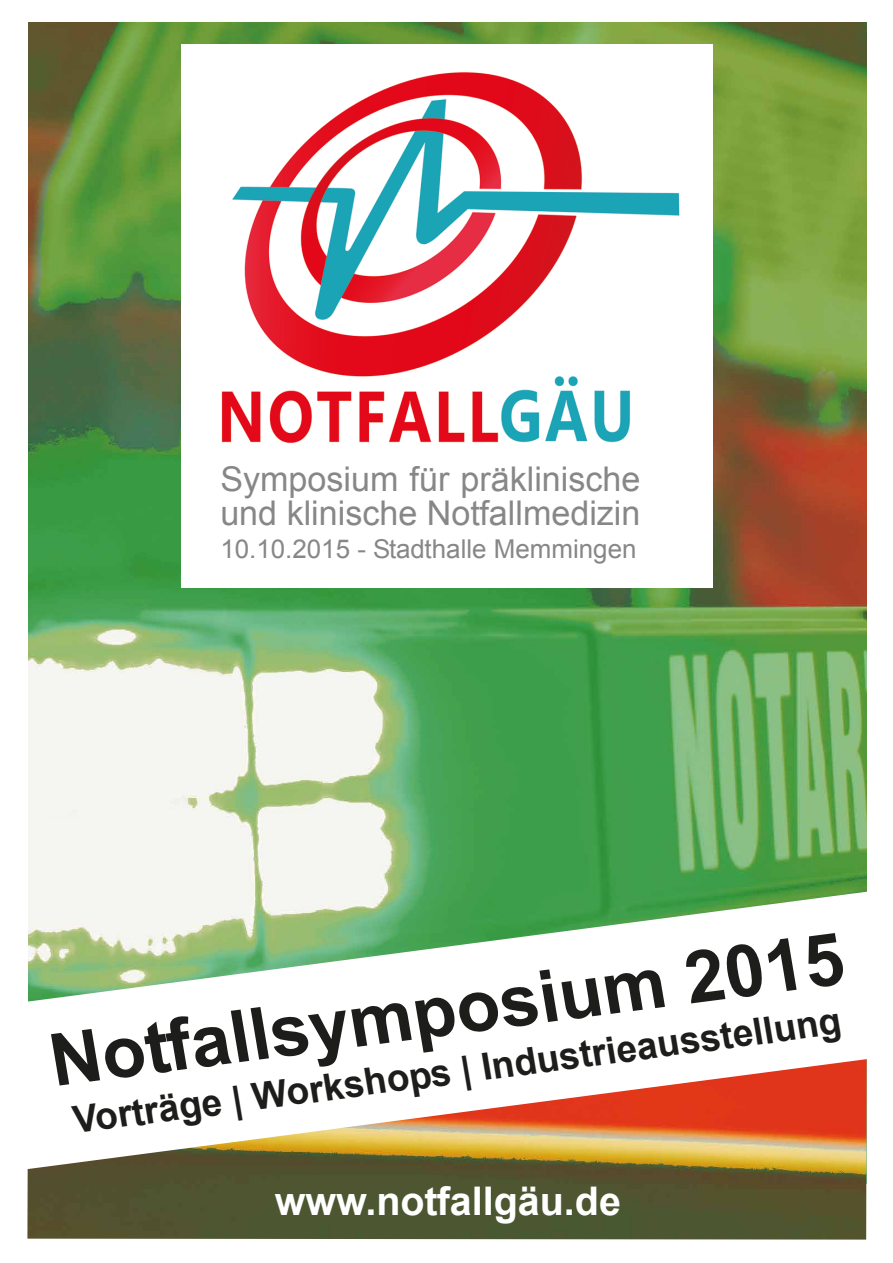
<style>
.page{position:relative;width:893px;height:1263px;background:#fff}
.page>*{position:absolute;margin:0;border:0;box-sizing:border-box;transform-origin:0 0}
.t1{font:700 72.6px "Arial";color:#1d1d1b}
.t2{font:700 39.45px "Arial";color:#fff}
.t3{font:700 37.5px "Arial";color:#1d1d1b}
.t4{font:34.12px/33.9px "Arial";color:#878787}
.t5{font:25.95px "Arial";color:#878787}
</style>
<div class="page">
<img style="left:28px;top:23px;width:839px;height:868px">
<img style="left:27px;top:1170px;width:840px;height:69px">
<div style="left:181px;top:44px;width:532px;height:543px;background:#fff"></div>
<img style="left:221px;top:72px;width:459px;height:372px">
<svg style="left:27px;top:1144px;width:840px;height:26px"></svg>
<svg style="left:28px;top:891px;width:839px;height:253px"></svg>
<p class="t4" style="left:220px;top:462px;width:422px">Symposium für präklinische und klinische Notfallmedizin</p>
<p class="t5" style="left:220px;top:532px;width:418px">10.10.2015 - Stadthalle Memmingen</p>
<h1 class="t1" style="left:45px;top:1011px;width:801px;rotate:-7deg">Notfallsymposium 2015</h1>
<p class="t3" style="left:71px;top:1093px;width:775px;rotate:-7deg">Vorträge | Workshops | Industrieausstellung</p>
<p class="t2" style="left:275px;top:1175px;width:348px">www.notfallgäu.de</p>
</div>
